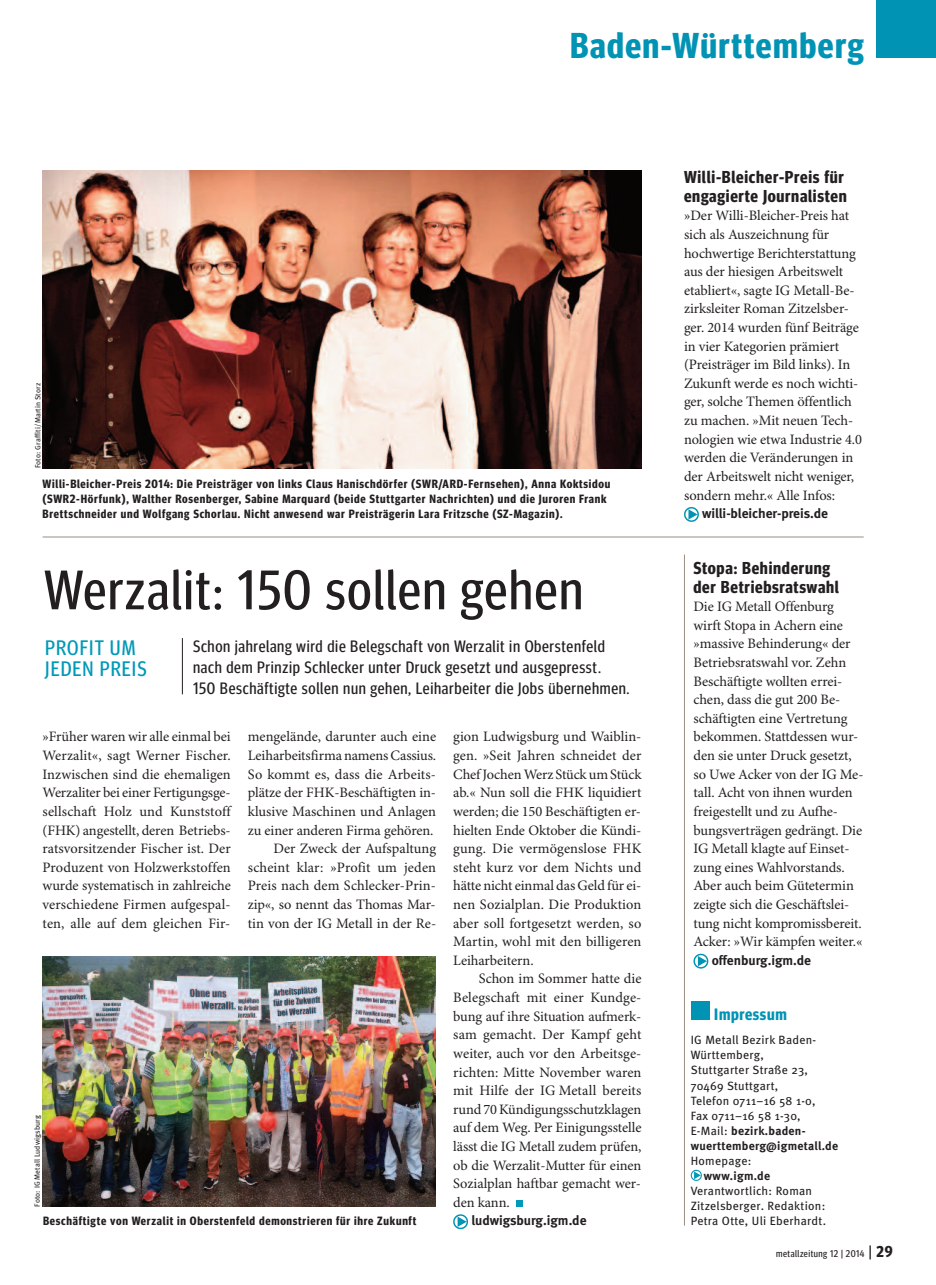
<style>
.page{position:relative;width:936px;height:1285px;background:#fff}
.page>*{position:absolute;margin:0;border:0;box-sizing:border-box;transform-origin:0 0}
.t1{font:55.5px "Meta Headline Cond OT";letter-spacing:.03em;color:#231f20}
.t2{font:700 36px "Meta Headline Cond OT";letter-spacing:.04em;color:#0093b4}
.t3{font:21px/21px "Meta Headline Cond OT";letter-spacing:.05em;color:#0099b8}
.t4{font:700 17.25px/18.6px "Meta Headline Cond OT";letter-spacing:.04em;color:#231f20}
.t5{font:16.5px/21px "Meta Headline Cond OT";letter-spacing:.04em;color:#231f20}
.t6{font:700 16.5px "Meta Headline Cond OT";letter-spacing:.04em;color:#0093b4}
.t7{font:14.4px/18.6px "Minion Pro";letter-spacing:-.005em;color:#231f20;text-align:justify}
.t8{font:700 13.5px "Meta";color:#231f20}
.t9{font:700 12px/15px "Meta Headline Cond OT";letter-spacing:.06em;color:#231f20}
.t10{font:12px/15px "Meta";letter-spacing:.025em;color:#231f20}
.t11{font:700 12px "Meta";letter-spacing:.025em;color:#231f20}
.t12{font:9.75px "Meta Headline Cond OT";letter-spacing:.05em;color:#231f20}
.t13{font:7.5px "Meta";letter-spacing:.015em;color:#231f20}
.s1{font-weight:700}
.s2{font-size:15.75px}
.s3{font-weight:700;font-size:15.75px}
</style>
<div class="page">
<div style="left:516px;top:1199px;width:7px;height:7px;background:#0099b8"></div>
<svg style="left:453px;top:1214px;width:15px;height:14px"></svg>
<hr style="left:684px;top:554px;width:1px;height:671px;background:#9c8f83">
<svg style="left:693px;top:953px;width:15px;height:15px"></svg>
<svg style="left:684px;top:507px;width:14px;height:15px"></svg>
<img style="left:43px;top:170px;width:598px;height:298px">
<img style="left:42px;top:956px;width:394px;height:249px">
<hr style="left:43px;top:536px;width:820px;height:1px;background:#9c8f83">
<div style="left:876px;top:0;width:59px;height:58px;background:#0093b4"></div>
<div style="left:690px;top:1000px;width:19px;height:19px;background:#0093b4"></div>
<svg style="left:690px;top:1169px;width:11px;height:11px"></svg>
<hr style="left:182px;top:638px;width:1px;height:56px;background:#231f20">
<h2 class="t2" style="left:570px;top:33px;width:295px">Baden-Württemberg</h2>
<p class="t13" style="left:35px;top:468px;width:86px;rotate:-90deg">Foto: Graffiti/Martin Storz</p>
<p class="t9" style="left:43px;top:477px;width:569px">Willi-Bleicher-Preis 2014: Die Preisträger von links Claus Hanischdörfer (SWR/ARD-Fernsehen), Anna Koktsidou (SWR2-Hörfunk), Walther Rosenberger, Sabine Marquard (beide Stuttgarter Nachrichten) und die Juroren Frank<br>Brettschneider und Wolfgang Schorlau. Nicht anwesend war Preisträgerin Lara Fritzsche (SZ-Magazin).</p>
<h1 class="t1" style="left:44px;top:570px;width:540px">Werzalit: 150 sollen gehen</h1>
<h3 class="t3" style="left:45px;top:639px;width:103px">PROFIT UM<br>JEDEN PREIS</h3>
<p class="t5" style="left:193px;top:637px;width:438px">Schon jahrelang wird die Belegschaft von Werzalit in Oberstenfeld nach dem Prinzip Schlecker unter Druck gesetzt und ausgepresst.<br>150 Beschäftigte sollen nun gehen, Leiharbeiter die Jobs übernehmen.</p>
<p class="t7" style="left:43px;top:728px;width:190px">»Früher waren wir alle einmal bei Werzalit«, sagt Werner Fischer.<br>Inzwischen sind die ehemaligen Werzaliter bei einer Fertigungsge&shy;sellschaft Holz und Kunststoff (FHK) angestellt, deren Betriebs&shy;ratsvorsitzender Fischer ist. Der Produzent von Holzwerkstoffen wurde systematisch in zahlreiche verschiedene Firmen aufgespal&shy;ten, alle auf dem gleichen Fir-</p>
<p class="t7" style="left:248px;top:728px;width:190px;text-align:right">mengelände, darunter auch eine<br>Leiharbeitsfirma namensCassius.<br>So kommt es, dass die Arbeits&shy;plätze der FHK-Beschäftigten in&shy;klusive Maschinen und Anlagen zu einer anderen Firma gehören.<br>Der Zweck der Aufspaltung scheint klar: »Profit um jeden<br>Preis nach dem Schlecker-Prin&shy;zip«, so nennt das Thomas Mar&shy;tin von der IG Metall in der Re-</p>
<p class="t7" style="left:453px;top:728px;width:190px">gion Ludwigsburg und Waiblin&shy;gen. »Seit Jahren schneidet der ChefJochenWerz Stück um Stück ab.« Nun soll die FHK liquidiert werden; die 150 Beschäftigten er&shy;hielten Ende Oktober die Kündi&shy;gung. Die vermögenslose FHK steht kurz vor dem Nichts und hätte nicht einmal das Geld für ei&shy;nen Sozialplan. Die Produktion aber soll fortgesetzt werden, so Martin, wohl mit den billigeren Leiharbeitern.</p>
<p class="t7" style="left:453px;top:970px;width:190px;text-indent:26px">Schon im Sommer hatte die Belegschaft mit einer Kundge&shy;bung auf ihre Situation aufmerk&shy;sam gemacht. Der Kampf geht weiter, auch vor den Arbeitsge&shy;richten: Mitte November waren mit Hilfe der IG Metall bereits rund 70Kündigungsschutzklagen auf dem Weg. Per Einigungsstelle lässt die IG Metall zudem prüfen, ob die Werzalit-Mutter für einen Sozialplan haftbar gemacht wer&shy;den kann.</p>
<p class="t8" style="left:471px;top:1215px;width:117px">ludwigsburg.igm.de</p>
<p class="t13" style="left:35px;top:1206px;width:93px;rotate:-90deg">Foto: IG Metall Ludwigsburg</p>
<p class="t9" style="left:43px;top:1214px;width:375px">Beschäftigte von Werzalit in Oberstenfeld demonstrieren für ihre Zukunft</p>
<p class="t4" style="left:684px;top:169px;width:164px">Willi-Bleicher-Preis für engagierte Journalisten</p>
<p class="t7" style="left:684px;top:208px;width:179px;text-align:left">»Der Willi-Bleicher-Preis hat sich als Auszeichnung für hochwertige Berichterstattung aus der hiesigen Arbeitswelt etabliert«, sagte IG Metall-Be&shy;zirksleiter Roman Zitzelsber&shy;ger. 2014 wurden fünf Beiträge in vier Kategorien prämiert (Preisträger im Bild links). In<br>Zukunft werde es noch wichti&shy;ger, solche Themen öffentlich zu machen. »Mit neuen Tech&shy;nologien wie etwa Industrie 4.0 werden die Veränderungen in der Arbeitswelt nicht weniger, sondern mehr.« Alle Infos:</p>
<p class="t8" style="left:702px;top:508px;width:127px">willi-bleicher-preis.de</p>
<p class="t4" style="left:693px;top:560px;width:147px">Stopa: Behinderung der Betriebsratswahl</p>
<p class="t7" style="left:693px;top:598px;width:171px;text-align:left">Die IG Metall Offenburg wirft Stopa in Achern eine »massive Behinderung« der<br>Betriebsratswahl vor. Zehn<br>Beschäftigte wollten errei&shy;chen, dass die gut 200 Be&shy;schäftigten eine Vertretung bekommen. Stattdessen wur&shy;den sie unter Druck gesetzt, so Uwe Acker von der IG Me&shy;tall. Acht von ihnen wurden freigestellt und zu Aufhe&shy;bungsverträgen gedrängt. Die<br>IG Metall klagte auf Einset&shy;zung eines Wahlvorstands.<br>Aber auch beim Gütetermin zeigte sich die Geschäftslei&shy;tung nicht kompromissbereit.<br>Acker: »Wir kämpfen weiter.«</p>
<p class="t8" style="left:711px;top:955px;width:101px">offenburg.igm.de</p>
<p class="t6" style="left:714px;top:1007px;width:74px">Impressum</p>
<p class="t10" style="left:690px;top:1033px;width:149px">IG Metall Bezirk Baden-<br>Württemberg,<br>Stuttgarter Straße 23,<br>70469 Stuttgart,<br>Telefon 0711–16 58 1-0,<br>Fax 0711–16 58 1-30,<br>E-Mail: <span class="s1">bezirk.baden&shy;wuerttemberg@igmetall.de</span></p>
<p class="t10" style="left:690px;top:1153px;width:62px">Homepage:</p>
<p class="t11" style="left:704px;top:1170px;width:68px">www.igm.de</p>
<p class="t10" style="left:690px;top:1183px;width:137px">Verantwortlich: Roman<br>Zitzelsberger. Redaktion:<br>Petra Otte, Uli Eberhardt.</p>
<p class="t12" style="left:776px;top:1249px;width:118px">metallzeitung 12 | 2014 <span class="s2">|</span> <span class="s3">29</span></p>
</div>
